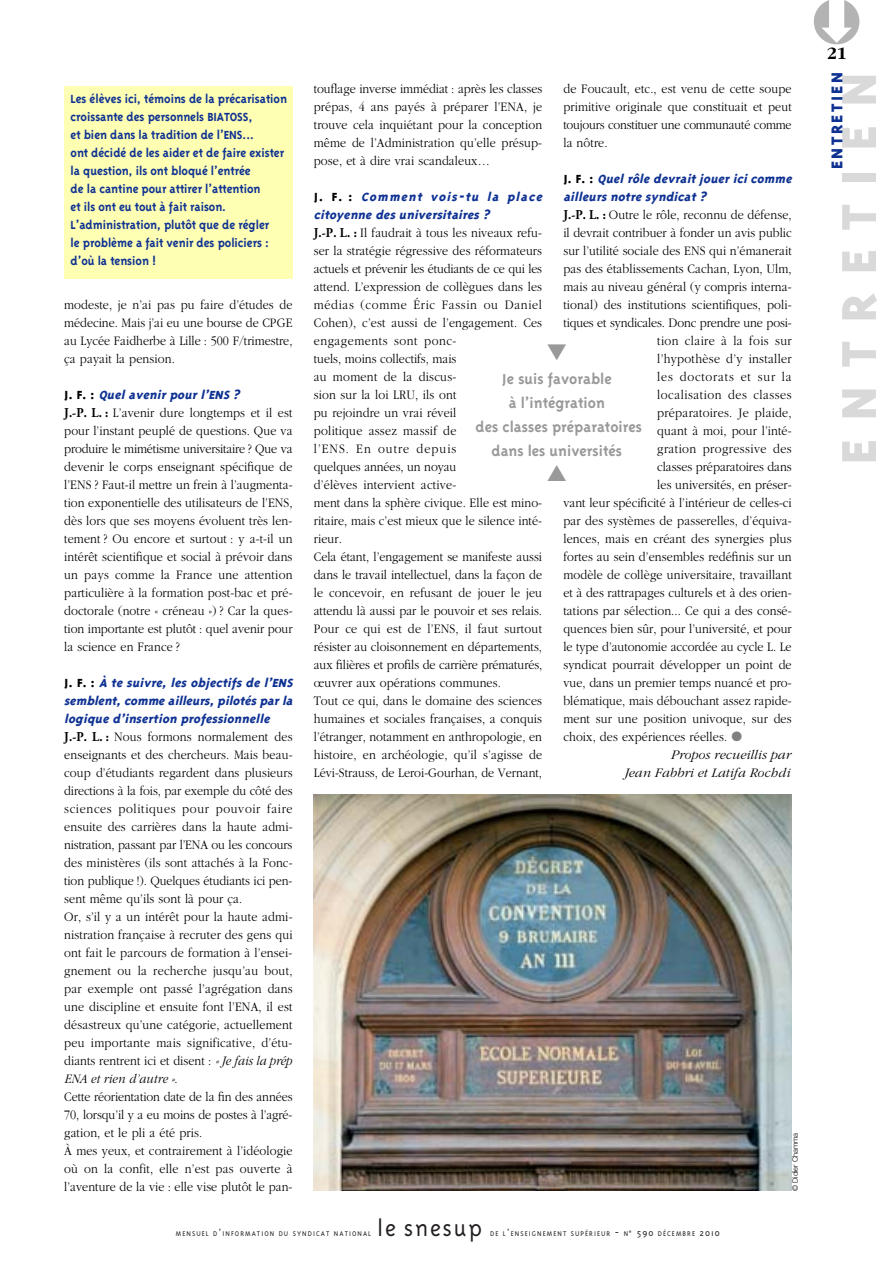
<style>
.page{position:relative;width:893px;height:1262px;background:#fff}
.page>*{position:absolute;margin:0;border:0;box-sizing:border-box;transform-origin:0 0}
.t1{font:800 56.25px "Triplex";letter-spacing:.335em;color:#d9d9d9}
.t2{font:300 25.5px "Triplex";letter-spacing:.07em;color:#231f20}
.t3{font:800 18px "Triplex";letter-spacing:.135em;color:#0e3192}
.t4{font:700 18px "Garamond";color:#000}
.t5{font:700 16.5px/24px "Triplex";color:#999;text-align:center}
.t6{font:300 13.5px/18px "Garamond";letter-spacing:.01em;color:#000;text-align:justify;scale:.9 1}
.t7{font:700 13.5px/18px "Triplex";letter-spacing:-.005em;color:#0e3192}
.t8{font:italic 800 13.5px/18px "Triplex";letter-spacing:.01em;color:#0e3192}
.t9{font:italic 300 13.5px "Garamond";letter-spacing:.01em;color:#000}
.t10{font:300 13.5px "Garamond";letter-spacing:-.01em;color:#000;scale:.9 1}
.t11{font:300 13.5px "Garamond";letter-spacing:.045em;color:#000;scale:.9 1}
.t12{font:300 13.5px "Garamond";letter-spacing:.035em;color:#000;scale:.9 1}
.t13{font:300 13.5px "Garamond";letter-spacing:.03em;color:#000;scale:.9 1}
.t14{font:300 13.5px "Garamond";letter-spacing:.065em;color:#000;scale:.9 1}
.t15{font:300 7.8px "Triplex";letter-spacing:.135em;color:#231f20}
.t16{font:300 7.5px "Helvetica Neue";color:#000}
.s1{font-style:normal;color:#000}
.s2{font-family:"Adobe Garamond";font-weight:700}
.s3{font-style:italic}
.s4{color:#808080}
.s5{font-size:10.5px}
</style>
<div class="page">
<img style="left:314px;top:794px;width:477px;height:397px">
<div style="left:64px;top:86px;width:228px;height:193px;background:#ffffb3"></div>
<p class="t7" style="left:71px;top:91px;width:218px">Les élèves ici, témoins de la précarisation croissante des personnels BIATOSS,<br>et bien dans la tradition de l’ENS...<br>ont décidé de les aider et de faire exister la question, ils ont bloqué l’entrée<br>de la cantine pour attirer l’attention<br>et ils ont eu tout à fait raison.<br>L’administration, plutôt que de régler<br>le problème a fait venir des policiers : d’où la tension !</p>
<p class="t6" style="left:64px;top:296px;width:255px">modeste, je n’ai pas pu faire d’études de médecine. Mais j’ai eu une bourse de CPGE au Lycée Faidherbe à Lille : 500 F/trimestre, ça payait la pension.</p>
<p class="t8" style="left:64px;top:386px;width:179px"><span class="s1">J . F . :</span> Quel avenir pour l’ENS ?</p>
<p class="t6" style="left:64px;top:404px;width:255px"><span class="s2">J.-P. L. :</span> L’avenir dure longtemps et il est pour l’instant peuplé de questions. Que va produire le mimétisme universitaire ? Que va devenir le corps enseignant spécifique de l’ENS ? Faut-il mettre un frein à l’augmenta&shy;tion exponentielle des utilisateurs de l’ENS, dès lors que ses moyens évoluent très len&shy;tement ? Ou encore et surtout : y a-t-il un intérêt scientifique et social à prévoir dans un pays comme la France une attention particulière à la formation post-bac et pré&shy;doctorale (notre « créneau ») ? Car la ques&shy;tion importante est plutôt : quel avenir pour la science en France ?</p>
<p class="t8" style="left:64px;top:674px;width:232px;text-align:justify"><span class="s1">J . F . :</span> À te suivre, les objectifs de l’ENS semblent,comme ailleurs,pilotés parla logique d ’insertion professionnelle</p>
<p class="t6" style="left:64px;top:728px;width:255px;text-align:left"><span class="s2">J.-P. L. :</span> Nous formons normalement des enseignants et des chercheurs. Mais beau&shy;coup d’étudiants regardent dans plusieurs directions à la fois, par exemple du côté des sciences politiques pour pouvoir faire ensuite des carrières dans la haute admi&shy;nistration, passant par l’ENA ou les concours des ministères (ils sont attachés à la Fonc&shy;tion publique !). Quelques étudiants ici pen&shy;sent même qu’ils sont là pour ça.<br>Or, s’il y a un intérêt pour la haute admi&shy;nistration française à recruter des gens qui ont fait le parcours de formation à l’ensei&shy;gnement ou la recherche jusqu’au bout, par exemple ont passé l’agrégation dans une discipline et ensuite font l’ENA, il est désastreux qu’une catégorie, actuellement peu importante mais significative, d’étu&shy;diants rentrent ici et disent : <span class="s3">« Je fais la prép ENA et rien d’autre »</span>.<br>Cette réorientation date de la fin des années 70, lorsqu’il y a eu moins de postes à l’agré&shy;gation, et le pli a été pris.<br>À mes yeux, et contrairement à l’idéologie où on la confit, elle n’est pas ouverte à l’aventure de la vie : elle vise plutôt le pan-</p>
<p class="t6" style="left:314px;top:80px;width:255px">touflage inverse immédiat : après les classes prépas, 4 ans payés à préparer l’ENA, je trouve cela inquiétant pour la conception même de l’Administration qu’elle présup&shy;pose, et à dire vrai scandaleux…</p>
<p class="t8" style="left:314px;top:188px;width:232px"><span class="s1">J . F . :</span> Comment vois-tu la place citoyenne des universitaires ?</p>
<p class="t6" style="left:314px;top:224px;width:255px;text-align:left"><span class="s2">J.-P. L. :</span> Il faudrait à tous les niveaux refu&shy;ser la stratégie régressive des réformateurs actuels et prévenir les étudiants de ce qui les attend. L’expression de collègues dans les médias (comme Éric Fassin ou Daniel Cohen), c’est aussi de l’engagement. Ces engagements sont ponc-<br>tuels, moins collectifs, mais<br>au moment de la discus-<br>sion sur la loi LRU, ils ont<br>pu rejoindre un vrai réveil<br>politique assez massif de<br>l’ENS. En outre depuis<br>quelques années, un noyau<br>d’élèves intervient active-<br>ment dans la sphère civique. Elle est mino&shy;ritaire, mais c’est mieux que le silence inté&shy;rieur.<br>Cela étant, l’engagement se manifeste aussi dans le travail intellectuel, dans la façon de le concevoir, en refusant de jouer le jeu attendu là aussi par le pouvoir et ses relais.<br>Pour ce qui est de l’ENS, il faut surtout résister au cloisonnement en départements, aux filières et profils de carrière prématurés, œuvrer aux opérations communes.<br>Tout ce qui, dans le domaine des sciences humaines et sociales françaises, a conquis l’étranger, notamment en anthropologie, en histoire, en archéologie, qu’il s’agisse de Lévi-Strauss, de Leroi-Gourhan, de Vernant,</p>
<p class="t6" style="left:563px;top:80px;width:255px">de Foucault, etc., est venu de cette soupe primitive originale que constituait et peut toujours constituer une communauté comme la nôtre.</p>
<p class="t8" style="left:563px;top:170px;width:232px"><span class="s1">J . F . :</span> Quel rôle devrait jouer ici comme ailleurs notre syndicat ?</p>
<p class="t6" style="left:563px;top:206px;width:255px"><span class="s2">J.-P. L. :</span> Outre le rôle, reconnu de défense,</p>
<p class="t6" style="left:563px;top:224px;width:255px">il devrait contribuer à fonder un avis public</p>
<p class="t6" style="left:563px;top:242px;width:255px">sur l’utilité sociale des ENS qui n’émanerait</p>
<p class="t6" style="left:563px;top:260px;width:255px">pas des établissements Cachan, Lyon, Ulm,</p>
<p class="t6" style="left:563px;top:278px;width:255px">mais au niveau général (y compris interna-</p>
<p class="t6" style="left:563px;top:296px;width:255px">tional) des institutions scientifiques, poli-</p>
<p class="t10" style="left:563px;top:317px;width:255px">tiques et syndicales. Donc prendre une posi-</p>
<p class="t13" style="left:657px;top:335px;width:151px">tion claire à la fois sur</p>
<p class="t6" style="left:657px;top:350px;width:151px">l’hypothèse d’y installer</p>
<p class="t14" style="left:657px;top:371px;width:151px">les doctorats et sur la</p>
<p class="t11" style="left:657px;top:389px;width:151px">localisation des classes</p>
<p class="t6" style="left:657px;top:404px;width:151px">préparatoires. Je plaide,</p>
<p class="t6" style="left:657px;top:422px;width:151px">quant à moi, pour l’inté-</p>
<p class="t12" style="left:657px;top:443px;width:151px">gration progressive des</p>
<p class="t6" style="left:657px;top:458px;width:151px">classes préparatoires dans</p>
<p class="t6" style="left:657px;top:476px;width:151px">les universités, en préser-</p>
<p class="t6" style="left:563px;top:494px;width:255px">vant leur spécificité à l’intérieur de celles-ci</p>
<p class="t6" style="left:563px;top:512px;width:255px">par des systèmes de passerelles, d’équiva-</p>
<p class="t6" style="left:563px;top:530px;width:255px">lences, mais en créant des synergies plus</p>
<p class="t6" style="left:563px;top:548px;width:255px">fortes au sein d’ensembles redéfinis sur un</p>
<p class="t6" style="left:563px;top:566px;width:255px">modèle de collège universitaire, travaillant</p>
<p class="t6" style="left:563px;top:584px;width:255px">et à des rattrapages culturels et à des orien-</p>
<p class="t6" style="left:563px;top:602px;width:255px">tations par sélection... Ce qui a des consé-</p>
<p class="t6" style="left:563px;top:620px;width:255px">quences bien sûr, pour l’université, et pour</p>
<p class="t6" style="left:563px;top:638px;width:255px">le type d’autonomie accordée au cycle L. Le</p>
<p class="t6" style="left:563px;top:656px;width:255px">syndicat pourrait développer un point de</p>
<p class="t6" style="left:563px;top:674px;width:255px">vue, dans un premier temps nuancé et pro-</p>
<p class="t6" style="left:563px;top:692px;width:255px">blématique, mais débouchant assez rapide-</p>
<p class="t6" style="left:563px;top:710px;width:255px">ment sur une position univoque, sur des</p>
<p class="t6" style="left:563px;top:728px;width:200px">choix, des expériences réelles. <span class="s4">●</span></p>
<p class="t9" style="left:670px;top:749px;width:121px">Propos recueillis par</p>
<p class="t9" style="left:624px;top:767px;width:167px">Jean Fabbri et Latifa Rochdi</p>
<p class="t5" style="left:475px;top:368px;width:168px">Je suis favorable<br>à l’intégration<br>des classes préparatoires dans les universités</p>
<p class="t16" style="left:792px;top:1191px;width:60px;rotate:-90deg">© Didier Chamma</p>
<p class="t15" style="left:176px;top:1230px;width:197px">MENSUEL D<span class="s5">’</span>INFORMATION DU SYNDICAT NATIONAL</p>
<h2 class="t2" style="left:377px;top:1218px;width:106px">le snesup</h2>
<p class="t15" style="left:490px;top:1230px;width:231px">DE L<span class="s5">’</span>ENSEIGNEMENT SUPÉRIEUR <span class="s5">-</span> N<span class="s5">˚ 590</span> DÉCEMBRE <span class="s5">2010</span></p>
<h3 class="t4" style="left:826px;top:47px;width:22px">21</h3>
<h3 class="t3" style="left:830px;top:169px;width:98px;rotate:-90deg">ENTRETIEN</h3>
<h1 class="t1" style="left:837px;top:464px;width:393px;rotate:-90deg">ENTRETIEN</h1>
</div>
